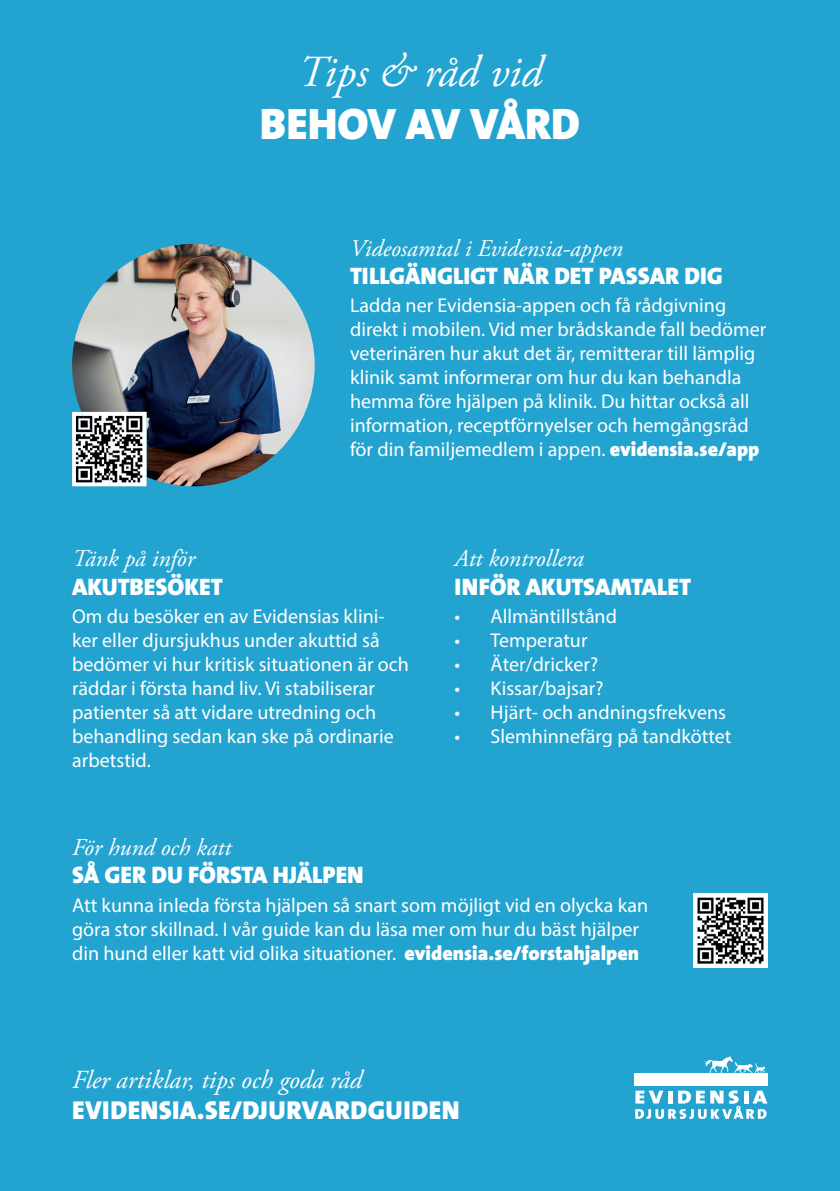
<style>
.page{position:relative;width:840px;height:1191px;background:#fff}
.page>*{position:absolute;margin:0;border:0;box-sizing:border-box;transform-origin:0 0}
.t1{font:italic 44.4px "Adobe Garamond Pro";color:#fff}
.t2{font:44.4px "The Sans Black Caps";color:#fff}
.t3{font:italic 26px "Adobe Garamond Pro";color:#fff}
.t4{font:900 26px "The Sans";letter-spacing:.015em;color:#fff}
.t5{font:24px "The Sans Black Caps";color:#fff}
.t6{font:italic 24px "Adobe Garamond Pro";color:#fff}
.t7{font:20px/24px "Myriad Pro";color:#fff}
.s1{font-family:"The Sans";font-weight:900}
</style>
<div class="page">
<div style="left:0;top:0;width:839px;height:1191px;background:#23a3d0"></div>
<svg style="left:635px;top:1090px;width:132px;height:29px"></svg>
<div style="left:634px;top:1073px;width:133px;height:13px;background:#fff"></div>
<svg style="left:704px;top:1056px;width:61px;height:17px"></svg>
<img style="left:72px;top:244px;width:242px;height:242px">
<img style="left:693px;top:893px;width:74px;height:74px">
<img style="left:72px;top:412px;width:37px;height:74px">
<img style="left:109px;top:477px;width:37px;height:9px">
<img style="left:81px;top:412px;width:65px;height:65px">
<h1 class="t1" style="left:297px;top:45px;width:246px">Tips &amp; råd vid</h1>
<h1 class="t2" style="left:260px;top:86px;width:321px">BEHOV AV VÅRD</h1>
<p class="t6" style="left:350px;top:234px;width:274px">Videosamtal i Evidensia-appen</p>
<p class="t5" style="left:350px;top:255px;width:374px">TILLGÄNGLIGT NÄR DET PASSAR DIG</p>
<p class="t7" style="left:350px;top:292px;width:417px">Ladda ner Evidensia-appen och få rådgivning direkt i mobilen. Vid mer brådskande fall bedömer veterinären hur akut det är, remitterar till lämplig klinik samt informerar om hur du kan behandla hemma före hjälpen på klinik. Du hittar också all information, receptförnyelser och hemgångsråd för din familjemedlem i appen. <span class="s1">evidensia.se/app</span></p>
<p class="t6" style="left:72px;top:544px;width:124px">Tänk på inför</p>
<p class="t5" style="left:72px;top:566px;width:152px">AKUTBESÖKET</p>
<p class="t7" style="left:72px;top:604px;width:338px">Om du besöker en av Evidensias klini&shy;ker eller djursjukhus under akuttid så bedömer vi hur kritisk situationen är och räddar i första hand liv. Vi stabiliserar patienter så att vidare utredning och behandling sedan kan ske på ordinarie arbetstid.</p>
<p class="t6" style="left:454px;top:544px;width:131px">Att kontrollera</p>
<p class="t5" style="left:454px;top:566px;width:238px">INFÖR AKUTSAMTALET</p>
<p class="t7" style="left:454px;top:604px;width:164px">• Allmäntillstånd</p>
<p class="t7" style="left:454px;top:628px;width:134px">• Temperatur</p>
<p class="t7" style="left:454px;top:652px;width:145px">• Äter/dricker?</p>
<p class="t7" style="left:454px;top:676px;width:150px">• Kissar/bajsar?</p>
<p class="t7" style="left:454px;top:700px;width:273px">• Hjärt- och andningsfrekvens</p>
<p class="t7" style="left:454px;top:724px;width:278px">• Slemhinnefärg på tandköttet</p>
<p class="t6" style="left:72px;top:832px;width:160px">För hund och katt</p>
<p class="t5" style="left:72px;top:855px;width:293px">SÅ GER DU FÖRSTA HJÄLPEN</p>
<p class="t7" style="left:72px;top:892px;width:577px">Att kunna inleda första hjälpen så snart som möjligt vid en olycka kan göra stor skillnad. I vår guide kan du läsa mer om hur du bäst hjälper din hund eller katt vid olika situationer. <span class="s1">evidensia.se/forstahjalpen</span></p>
<h2 class="t3" style="left:72px;top:1064px;width:291px">Fler artiklar, tips och goda råd</h2>
<h2 class="t4" style="left:72px;top:1088px;width:388px">EVIDENSIA.SE/DJURVARDGUIDEN</h2>
</div>
